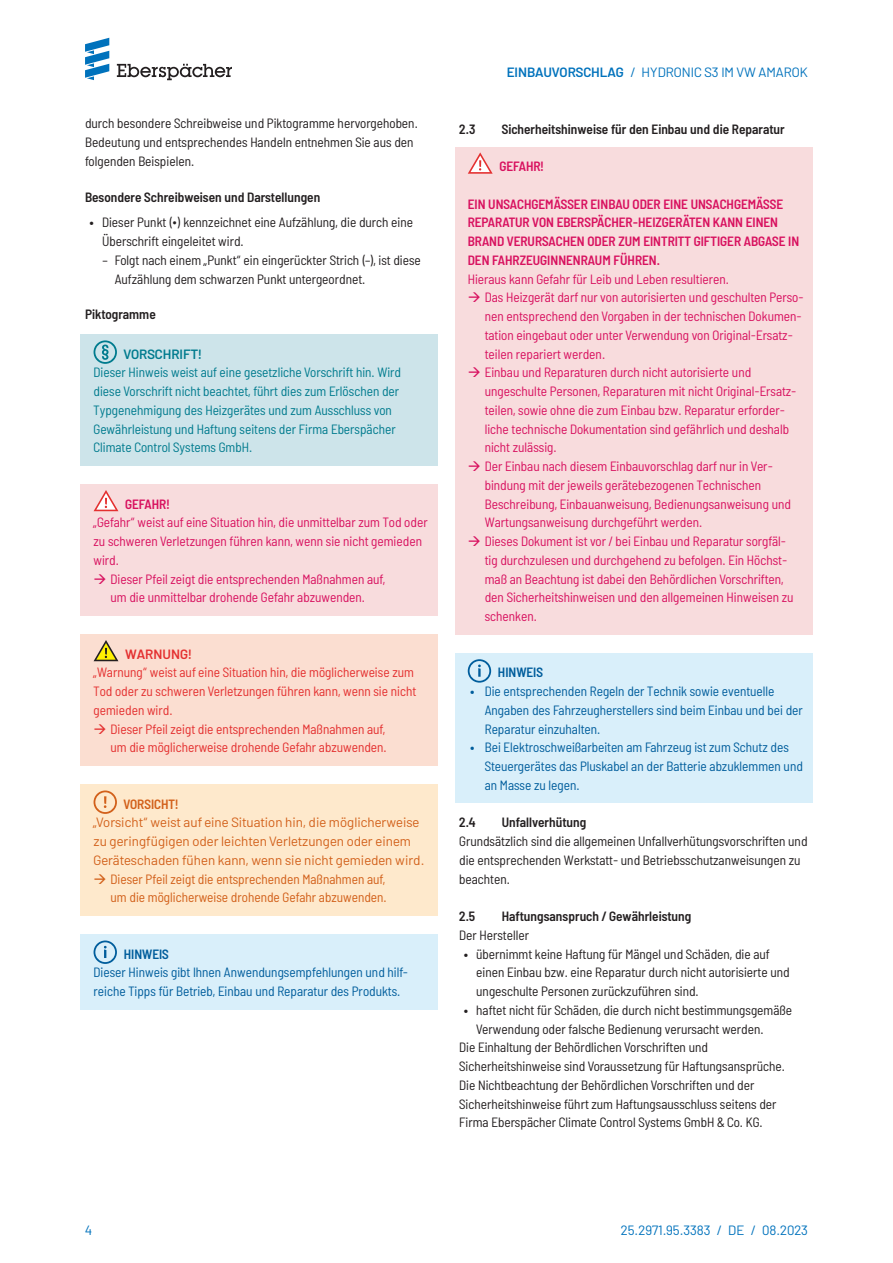
<style>
.page{position:relative;width:893px;height:1263px;background:#fff}
.page>*{position:absolute;margin:0;border:0;box-sizing:border-box;transform-origin:0 0}
.t1{font:semi-condensed 13.5px/18.8px "Barlow";color:#d8115f}
.t2{font:semi-condensed 13.5px/18.8px "Barlow";color:#231f20}
.t3{font:semi-condensed 13.5px/18.8px "Barlow";color:#005d9c}
.t4{font:semi-condensed 13.5px/18.8px "Barlow";color:#007b8e}
.t5{font:semi-condensed 13.5px "Barlow";color:#e43030}
.t6{font:600 semi-condensed 13.5px/18.8px "Barlow";color:#d8115f}
.t7{font:600 semi-condensed 13.5px "Barlow";color:#231f20}
.t8{font:13.5px/18.8px "Barlow";color:#d2601a}
.t9{font:semi-condensed 13.5px/18.8px "Barlow";color:#d2601a}
.t10{font:13.5px "Barlow";color:#0072bc}
.t11{font:600 semi-condensed 13.5px "Barlow";color:#005d9c}
.t12{font:600 13.5px "Barlow";color:#007b8e}
.t13{font:600 semi-condensed 13.5px "Barlow";color:#d2601a}
.t14{font:600 13.5px "Barlow";color:#e43030}
.s1{font-weight:600;font-stretch:normal}
.s2{font-weight:600}
</style>
<div class="page">
<div style="left:81px;top:334px;width:357px;height:38px;background:#cde4ea"></div>
<div style="left:81px;top:353px;width:357px;height:113px;background:#cde4ea"></div>
<div style="left:81px;top:484px;width:357px;height:38px;background:#f8dcdd"></div>
<div style="left:81px;top:503px;width:357px;height:75px;background:#f8dcdd"></div>
<div style="left:81px;top:559px;width:357px;height:57px;background:#f8dcdd"></div>
<div style="left:81px;top:634px;width:357px;height:38px;background:#fbded1"></div>
<div style="left:81px;top:653px;width:357px;height:75px;background:#fbded1"></div>
<div style="left:81px;top:709px;width:357px;height:57px;background:#fbded1"></div>
<div style="left:81px;top:784px;width:357px;height:38px;background:#fee9cc"></div>
<div style="left:81px;top:803px;width:357px;height:75px;background:#fee9cc"></div>
<div style="left:81px;top:859px;width:357px;height:57px;background:#fee9cc"></div>
<div style="left:81px;top:934px;width:357px;height:38px;background:#d9effa"></div>
<div style="left:81px;top:953px;width:357px;height:56px;background:#d9effa"></div>
<svg style="left:94px;top:340px;width:23px;height:24px"></svg>
<svg style="left:94px;top:490px;width:24px;height:21px"></svg>
<svg style="left:94px;top:640px;width:24px;height:21px"></svg>
<svg style="left:94px;top:790px;width:23px;height:24px"></svg>
<svg style="left:94px;top:940px;width:23px;height:24px"></svg>
<div style="left:455px;top:147px;width:357px;height:37px;background:#f8dcdd"></div>
<div style="left:455px;top:184px;width:357px;height:94px;background:#f8dcdd"></div>
<div style="left:455px;top:278px;width:357px;height:94px;background:#f8dcdd"></div>
<div style="left:455px;top:353px;width:357px;height:113px;background:#f8dcdd"></div>
<div style="left:455px;top:447px;width:357px;height:94px;background:#f8dcdd"></div>
<div style="left:455px;top:522px;width:357px;height:112px;background:#f8dcdd"></div>
<div style="left:455px;top:653px;width:357px;height:38px;background:#d9effa"></div>
<div style="left:455px;top:672px;width:357px;height:75px;background:#d9effa"></div>
<div style="left:455px;top:728px;width:357px;height:75px;background:#d9effa"></div>
<svg style="left:468px;top:152px;width:25px;height:22px"></svg>
<svg style="left:468px;top:659px;width:23px;height:24px"></svg>
<svg style="left:117px;top:64px;width:115px;height:16px"></svg>
<svg style="left:85px;top:38px;width:24px;height:42px"></svg>
<p class="t2" style="left:85px;top:113px;width:334px">durch besondere Schreibweise und Piktogramme hervorgehoben.<br>Bedeutung und entsprechendes Handeln entnehmen Sie aus den folgenden Beispielen.</p>
<p class="t7" style="left:85px;top:187px;width:237px">Besondere Schreibweisen und Darstellungen</p>
<p class="t2" style="left:102px;top:212px;width:313px;text-indent:-13px"><span class="s1">•</span> Dieser Punkt (∙) kennzeichnet eine Aufzählung, die durch eine<br>Überschrift eingeleitet wird.</p>
<p class="t2" style="left:115px;top:250px;width:308px;text-indent:-13px">– Folgt nach einem „Punkt“ ein eingerückter Strich (–), ist diese<br>Aufzählung dem schwarzen Punkt untergeordnet.</p>
<p class="t7" style="left:85px;top:305px;width:72px">Piktogramme</p>
<p class="t12" style="left:123px;top:344px;width:80px">VORSCHRIFT!</p>
<p class="t4" style="left:94px;top:362px;width:309px">Dieser Hinweis weist auf eine gesetzliche Vorschrift hin. Wird diese Vorschrift nicht beachtet, führt dies zum Erlöschen der Typgenehmigung des Heizgerätes und zum Ausschluss von Gewährleistung und Haftung seitens der Firma Eberspächer Climate Control Systems GmbH.</p>
<p class="t6" style="left:125px;top:493px;width:46px">GEFAHR!</p>
<p class="t1" style="left:94px;top:512px;width:336px">„Gefahr“ weist auf eine Situation hin, die unmittelbar zum Tod oder</p>
<p class="t1" style="left:94px;top:531px;width:330px">zu schweren Verletzungen führen kann, wenn sie nicht gemieden</p>
<p class="t1" style="left:94px;top:550px;width:27px">wird.</p>
<p class="t1" style="left:111px;top:568px;width:276px">Dieser Pfeil zeigt die entsprechenden Maßnahmen auf,</p>
<p class="t1" style="left:111px;top:587px;width:256px">um die unmittelbar drohende Gefahr abzuwenden.</p>
<p class="t14" style="left:125px;top:644px;width:68px">WARNUNG!</p>
<p class="t5" style="left:94px;top:663px;width:322px">„Warnung“ weist auf eine Situation hin, die möglicherweise zum</p>
<p class="t5" style="left:94px;top:681px;width:324px">Tod oder zu schweren Verletzungen führen kann, wenn sie nicht</p>
<p class="t5" style="left:94px;top:700px;width:80px">gemieden wird.</p>
<p class="t5" style="left:111px;top:719px;width:276px">Dieser Pfeil zeigt die entsprechenden Maßnahmen auf,</p>
<p class="t5" style="left:111px;top:738px;width:278px">um die möglicherweise drohende Gefahr abzuwenden.</p>
<p class="t13" style="left:123px;top:794px;width:56px">VORSICHT!</p>
<p class="t8" style="left:94px;top:812px;width:332px">„Vorsicht“ weist auf eine Situation hin, die möglicherweise zu geringfügigen oder leichten Verletzungen oder einem<br>Geräteschaden fühen kann, wenn sie nicht gemieden wird.</p>
<p class="t9" style="left:111px;top:868px;width:278px">Dieser Pfeil zeigt die entsprechenden Maßnahmen auf, um die möglicherweise drohende Gefahr abzuwenden.</p>
<p class="t11" style="left:124px;top:944px;width:47px">HINWEIS</p>
<p class="t3" style="left:94px;top:962px;width:316px">Dieser Hinweis gibt Ihnen Anwendungsempfehlungen und hilf&shy;reiche Tipps für Betrieb, Einbau und Reparatur des Produkts.</p>
<p class="t10" style="left:507px;top:63px;width:303px"><span class="s2">EINBAUVORSCHLAG</span> / HYDRONIC S3 IM VW AMAROK</p>
<p class="t7" style="left:459px;top:119px;width:18px">2.3</p>
<p class="t7" style="left:502px;top:119px;width:284px">Sicherheitshinweise für den Einbau und die Reparatur</p>
<p class="t6" style="left:499px;top:156px;width:46px">GEFAHR!</p>
<p class="t6" style="left:468px;top:193px;width:333px">EIN UNSACHGEMÄSSER EINBAU ODER EINE UNSACHGEMÄSSE REPARATUR VON EBERSPÄCHER-HEIZGERÄTEN KANN EINEN BRAND VERURSACHEN ODER ZUM EINTRITT GIFTIGER ABGASE IN DEN FAHRZEUGINNENRAUM FÜHREN.</p>
<p class="t1" style="left:485px;top:268px;width:320px;text-indent:-17px">Hieraus kann Gefahr für Leib und Leben resultieren.<br>Das Heizgerät darf nur von autorisierten und geschulten Perso&shy;nen entsprechend den Vorgaben in der technischen Dokumen&shy;tation eingebaut oder unter Verwendung von Original-Ersatz&shy;teilen repariert werden.<br>Einbau und Reparaturen durch nicht autorisierte und ungeschulte Personen, Reparaturen mit nicht Original-Ersatz&shy;teilen, sowie ohne die zum Einbau bzw. Reparatur erforder&shy;liche technische Dokumentation sind gefährlich und deshalb nicht zulässig.<br>Der Einbau nach diesem Einbauvorschlag darf nur in Ver&shy;bindung mit der jeweils gerätebezogenen Technischen Beschreibung, Einbauanweisung, Bedienungsanweisung und Wartungsanweisung durchgeführt werden.<br>Dieses Dokument ist vor / bei Einbau und Reparatur sorgfäl-<br>tig durchzulesen und durchgehend zu befolgen. Ein Höchst&shy;maß an Beachtung ist dabei den Behördlichen Vorschriften, den Sicherheitshinweisen und den allgemeinen Hinweisen zu schenken.</p>
<p class="t11" style="left:498px;top:663px;width:47px">HINWEIS</p>
<p class="t3" style="left:485px;top:681px;width:320px;text-indent:-15px"><span class="s1">•</span> Die entsprechenden Regeln der Technik sowie eventuelle<br>Angaben des Fahrzeugherstellers sind beim Einbau und bei der<br>Reparatur einzuhalten.</p>
<p class="t3" style="left:485px;top:737px;width:320px;text-indent:-15px"><span class="s1">•</span> Bei Elektroschweißarbeiten am Fahrzeug ist zum Schutz des<br>Steuergerätes das Pluskabel an der Batterie abzuklemmen und an Masse zu legen.</p>
<p class="t7" style="left:459px;top:813px;width:18px">2.4</p>
<p class="t7" style="left:502px;top:813px;width:86px">Unfallverhütung</p>
<p class="t2" style="left:459px;top:831px;width:350px">Grundsätzlich sind die allgemeinen Unfallverhütungsvorschriften und die entsprechenden Werkstatt- und Betriebsschutzanweisungen zu beachten.</p>
<p class="t7" style="left:459px;top:906px;width:18px">2.5</p>
<p class="t7" style="left:502px;top:906px;width:191px">Haftungsanspruch / Gewährleistung</p>
<p class="t2" style="left:459px;top:925px;width:71px">Der Hersteller</p>
<p class="t2" style="left:476px;top:943px;width:315px;text-indent:-13px"><span class="s1">•</span> übernimmt keine Haftung für Mängel und Schäden, die auf einen Einbau bzw. eine Reparatur durch nicht autorisierte und ungeschulte Personen zurückzuführen sind.</p>
<p class="t2" style="left:463px;top:1000px;width:330px"><span class="s1">•</span> haftet nicht für Schäden, die durch nicht bestimmungsgemäße</p>
<p class="t2" style="left:476px;top:1018px;width:289px">Verwendung oder falsche Bedienung verursacht werden.</p>
<p class="t2" style="left:459px;top:1037px;width:250px">Die Einhaltung der Behördlichen Vorschriften und</p>
<p class="t2" style="left:459px;top:1056px;width:327px">Sicherheitshinweise sind Voraussetzung für Haftungsansprüche.</p>
<p class="t2" style="left:459px;top:1075px;width:297px">Die Nichtbeachtung der Behördlichen Vorschriften und der</p>
<p class="t2" style="left:459px;top:1093px;width:319px">Sicherheitshinweise führt zum Haftungsausschluss seitens der</p>
<p class="t2" style="left:459px;top:1112px;width:305px">Firma Eberspächer Climate Control Systems GmbH &amp; Co. KG.</p>
<p class="t10" style="left:85px;top:1220px;width:8px">4</p>
<p class="t10" style="left:621px;top:1220px;width:189px">25.2971.95.3383 / DE / 08.2023</p>
</div>
